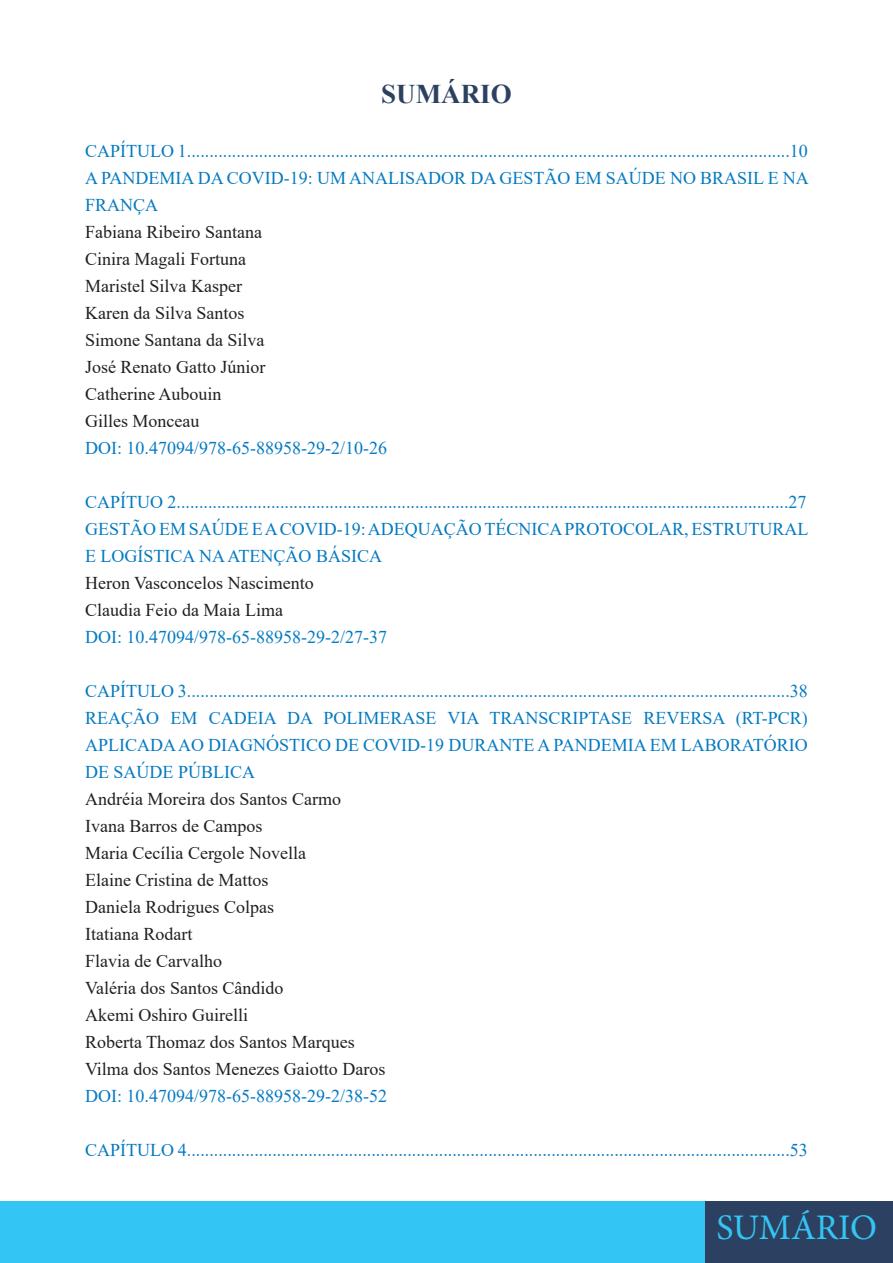
<style>
.page{position:relative;width:893px;height:1263px;background:#fff}
.page>*{position:absolute;margin:0;border:0;box-sizing:border-box;transform-origin:0 0}
.t1{font:36px "Minion Pro";letter-spacing:-.005em;color:#33c5f3}
.t2{font:700 27px "Times New Roman";color:#2c4161}
.t3{font:18px/27px "Times New Roman";color:#057ac1}
.t4{font:18px/27px "Times New Roman";color:#231f20}
.s1{color:#057ac1}
</style>
<div class="page">
<div style="left:0;top:1201px;width:706px;height:62px;background:#33c5f3"></div>
<div style="left:706px;top:1201px;width:187px;height:62px;background:#2c4161"></div>
<p class="t2" style="left:381px;top:75px;width:132px">SUMÁRIO</p>
<p class="t3" style="left:85px;top:137px;width:724px">CAPÍTULO 1......................................................................................................................................10</p>
<p class="t3" style="left:85px;top:164px;width:725px">A PANDEMIA DA COVID-19: UM ANALISADOR DA GESTÃO EM SAÚDE NO BRASIL E NA<br>FRANÇA</p>
<p class="t4" style="left:85px;top:218px;width:178px">Fabiana Ribeiro Santana</p>
<p class="t4" style="left:85px;top:245px;width:162px">Cinira Magali Fortuna</p>
<p class="t4" style="left:85px;top:272px;width:158px">Maristel Silva Kasper</p>
<p class="t4" style="left:85px;top:299px;width:161px">Karen da Silva Santos</p>
<p class="t4" style="left:85px;top:326px;width:181px">Simone Santana da Silva</p>
<p class="t4" style="left:85px;top:353px;width:182px">José Renato Gatto Júnior</p>
<p class="t4" style="left:85px;top:380px;width:138px">Catherine Aubouin</p>
<p class="t4" style="left:85px;top:407px;width:116px">Gilles Monceau</p>
<p class="t3" style="left:85px;top:434px;width:303px">DOI: 10.47094/978-65-88958-29-2/10-26</p>
<p class="t3" style="left:85px;top:488px;width:723px">CAPÍTUO 2........................................................................................................................................27</p>
<p class="t3" style="left:85px;top:515px;width:725px">GESTÃO EM SAÚDE E A COVID-19: ADEQUAÇÃO TÉCNICA PROTOCOLAR, ESTRUTURAL<br>E LOGÍSTICA NA ATENÇÃO BÁSICA</p>
<p class="t4" style="left:85px;top:569px;width:230px">Heron Vasconcelos Nascimento</p>
<p class="t4" style="left:85px;top:596px;width:199px">Claudia Feio da Maia Lima</p>
<p class="t3" style="left:85px;top:623px;width:303px">DOI: 10.47094/978-65-88958-29-2/27-37</p>
<p class="t3" style="left:85px;top:677px;width:724px">CAPÍTULO 3......................................................................................................................................38</p>
<p class="t4" style="left:85px;top:704px;width:724px"><span class="s1">REAÇÃO EM CADEIA DA POLIMERASE VIA TRANSCRIPTASE REVERSA (RT-PCR)<br>APLICADA AO DIAGNÓSTICO DE COVID-19 DURANTE A PANDEMIA EM LABORATÓRIO<br>DE SAÚDE PÚBLICA<br></span>Andréia Moreira dos Santos Carmo<br>Ivana Barros de Campos<br>Maria Cecília Cergole Novella<br>Elaine Cristina de Mattos<br>Daniela Rodrigues Colpas<br>Itatiana Rodart<br>Flavia de Carvalho<br>Valéria dos Santos Cândido<br>Akemi Oshiro Guirelli<br>Roberta Thomaz dos Santos Marques<br>Vilma dos Santos Menezes Gaiotto Daros<br><span class="s1">DOI: 10.47094/978-65-88958-29-2/38-52</span></p>
<p class="t3" style="left:85px;top:1136px;width:724px">CAPÍTULO 4......................................................................................................................................53</p>
<h1 class="t1" style="left:717px;top:1203px;width:162px">SUMÁRIO</h1>
</div>
